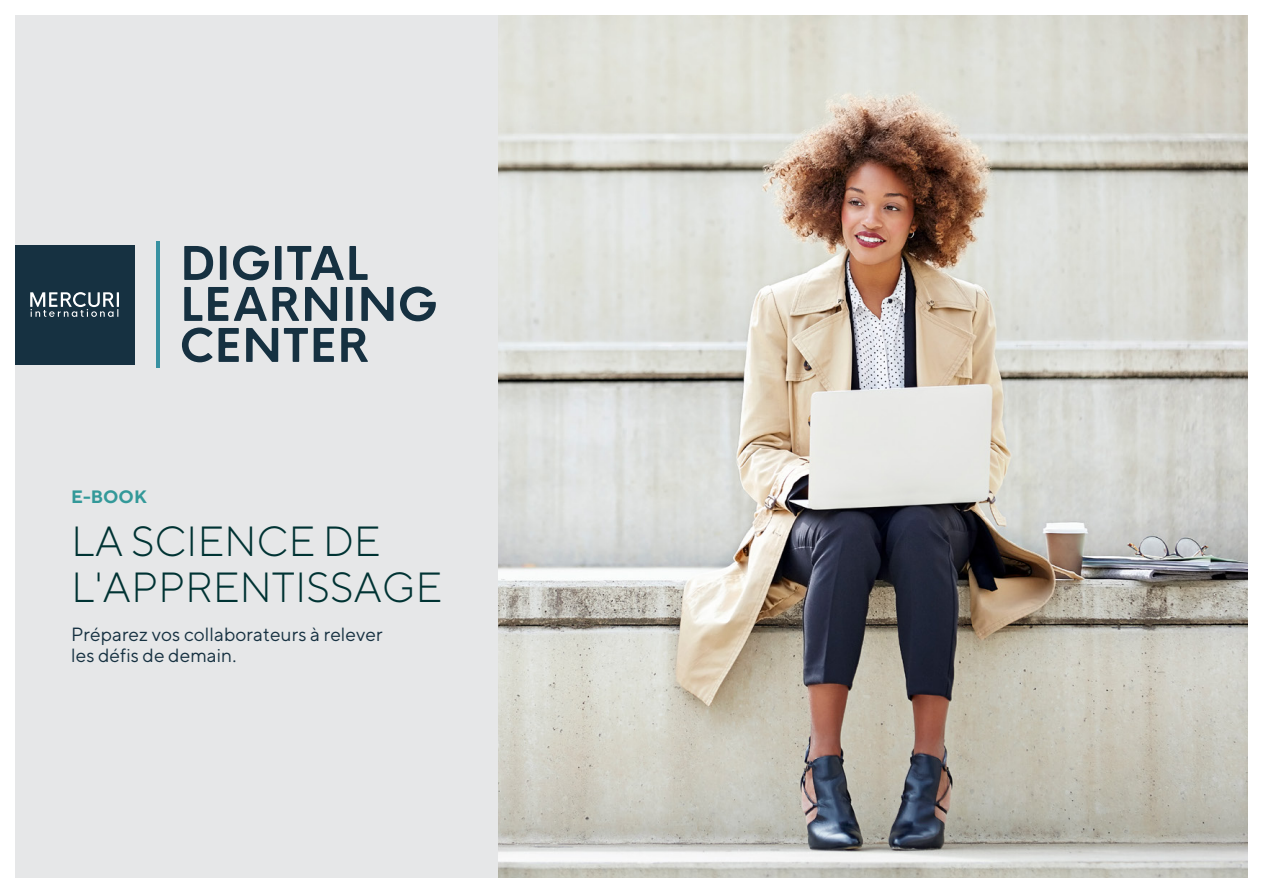
<style>
.page{position:relative;width:1263px;height:893px;background:#fff}
.page>*{position:absolute;margin:0;border:0;box-sizing:border-box;transform-origin:0 0}
.t1{font:300 42.15px/46.2px "TT Norms";color:#033}
.t2{font:19.05px/21px "TT Norms";color:#163141}
.t3{font:700 17.85px "TT Norms";color:#399}
</style>
<div class="page">
<div style="left:15px;top:15px;width:1233px;height:863px;background:#e6e7e8"></div>
<img style="left:498px;top:15px;width:750px;height:863px">
<svg style="left:184px;top:246px;width:29px;height:34px"></svg>
<div style="left:220px;top:246px;width:6px;height:34px;background:#163141"></div>
<svg style="left:233px;top:246px;width:36px;height:34px"></svg>
<div style="left:275px;top:246px;width:7px;height:34px;background:#163141"></div>
<svg style="left:287px;top:246px;width:81px;height:34px"></svg>
<svg style="left:184px;top:287px;width:18px;height:34px"></svg>
<svg style="left:208px;top:287px;width:20px;height:34px"></svg>
<svg style="left:234px;top:287px;width:65px;height:34px"></svg>
<svg style="left:305px;top:287px;width:32px;height:34px"></svg>
<div style="left:346px;top:287px;width:6px;height:34px;background:#163141"></div>
<svg style="left:361px;top:287px;width:32px;height:34px"></svg>
<svg style="left:400px;top:287px;width:36px;height:34px"></svg>
<svg style="left:182px;top:328px;width:31px;height:34px"></svg>
<svg style="left:219px;top:328px;width:20px;height:34px"></svg>
<svg style="left:246px;top:328px;width:32px;height:34px"></svg>
<svg style="left:284px;top:328px;width:24px;height:34px"></svg>
<svg style="left:314px;top:328px;width:20px;height:34px"></svg>
<svg style="left:341px;top:328px;width:27px;height:34px"></svg>
<div style="left:15px;top:245px;width:119px;height:119px;background:#163141"></div>
<svg style="left:30px;top:292px;width:89px;height:25px"></svg>
<hr style="left:157px;top:241px;width:3px;height:127px;background:#3891a1">
<p class="t3" style="left:71px;top:486px;width:77px">E-BOOK</p>
<h1 class="t1" style="left:71px;top:517px;width:372px">LA SCIENCE DE<br>L'APPRENTISSAGE</h1>
<p class="t2" style="left:71px;top:623px;width:313px">Préparez vos collaborateurs à relever les défis de demain.</p>
</div>
